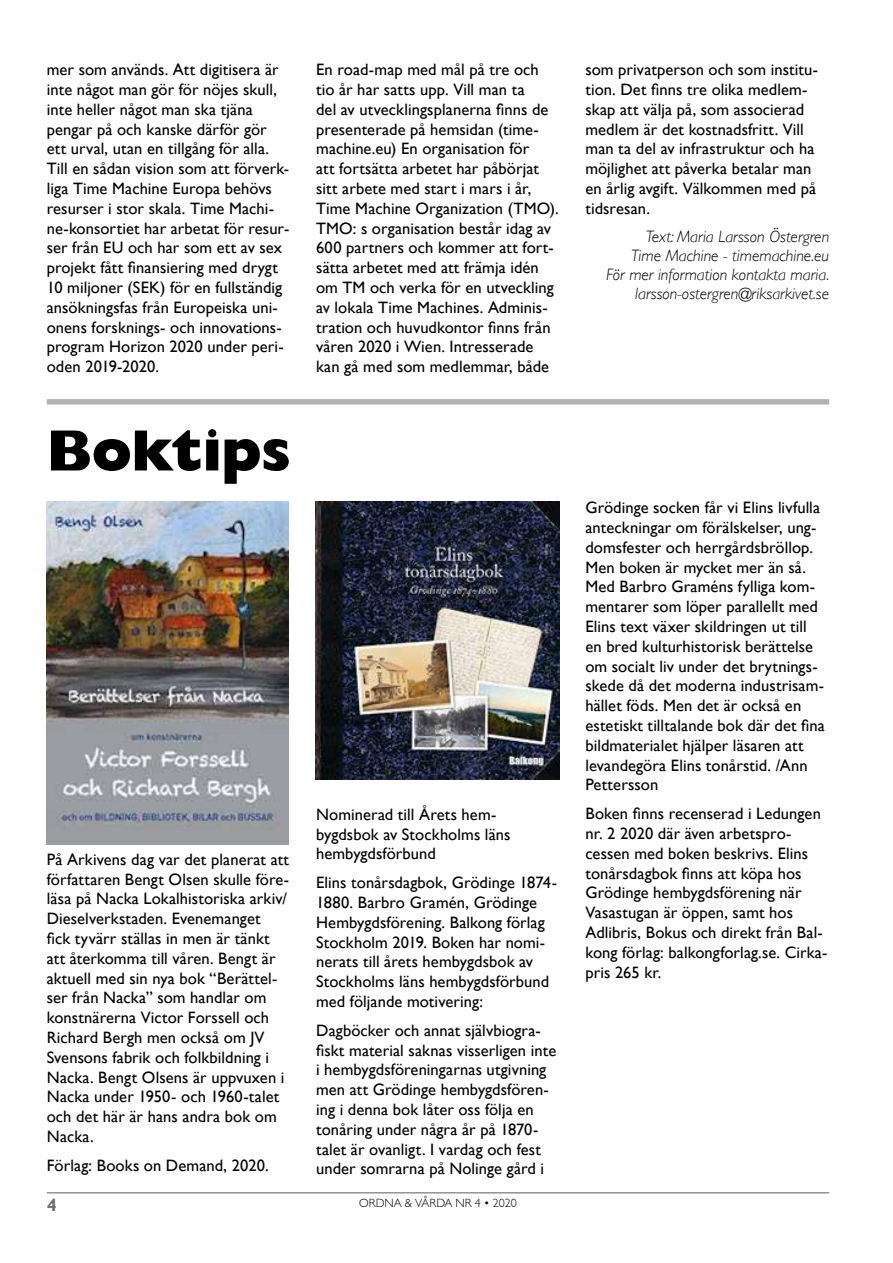
<style>
.page{position:relative;width:893px;height:1263px;background:#fff}
.page>*{position:absolute;margin:0;border:0;box-sizing:border-box;transform-origin:0 0}
.t1{font:800 58.5px "Gill Sans MT Pro";letter-spacing:-.015em;color:#000}
.t2{font:700 18px "Gill Sans MT Pro";color:#706f6f}
.t3{font:16.5px/19.8px "Gill Sans";letter-spacing:.005em;color:#000}
.t4{font:italic 300 16.5px/19px "Gill Sans";color:#000;text-align:right}
.t5{font:300 12px "Gill Sans MT Pro";color:#000}
</style>
<div class="page">
<hr style="left:47px;top:1192px;width:782px;height:1px;background:#706f6f">
<div style="left:47px;top:399px;width:782px;height:5px;background:#b3b2b2"></div>
<img style="left:47px;top:502px;width:241px;height:342px">
<img style="left:316px;top:502px;width:244px;height:277px">
<p class="t3" style="left:47px;top:60px;width:244px">mer som används. Att digitisera är inte något man gör för nöjes skull, inte heller något man ska tjäna pengar på och kanske därför gör ett urval, utan en tillgång för alla.<br>Till en sådan vision som att förverk&shy;liga Time Machine Europa behövs resurser i stor skala. Time Machi&shy;ne-konsortiet har arbetat för resur&shy;ser från EU och har som ett av sex projekt fått finansiering med drygt 10 miljoner (SEK) för en fullständig ansökningsfas från Europeiska uni&shy;onens forsknings- och innovations&shy;program Horizon 2020 under peri&shy;oden 2019-2020.</p>
<p class="t3" style="left:316px;top:60px;width:244px">En road-map med mål på tre och tio år har satts upp. Vill man ta<br>del av utvecklingsplanerna finns de presenterade på hemsidan (time&shy;machine.eu) En organisation för<br>att fortsätta arbetet har påbörjat sitt arbete med start i mars i år,<br>Time Machine Organization (TMO).<br>TMO: s organisation består idag av<br>600 partners och kommer att fort&shy;sätta arbetet med att främja idén om TM och verka för en utveckling av lokala Time Machines. Adminis&shy;tration och huvudkontor finns från våren 2020 i Wien. Intresserade kan gå med som medlemmar, både</p>
<p class="t3" style="left:585px;top:60px;width:234px">som privatperson och som institu&shy;tion. Det finns tre olika medlem&shy;skap att välja på, som associerad medlem är det kostnadsfritt. Vill man ta del av infrastruktur och ha möjlighet att påverka betalar man en årlig avgift. Välkommen med på tidsresan.</p>
<p class="t4" style="left:606px;top:227px;width:225px">Text: Maria Larsson Östergren<br>Time Machine - timemachine.eu<br>För mer information kontakta maria. larsson-ostergren@riksarkivet.se</p>
<h1 class="t1" style="left:47px;top:416px;width:245px">Boktips</h1>
<p class="t3" style="left:47px;top:849px;width:244px">På Arkivens dag var det planerat att författaren Bengt Olsen skulle före&shy;läsa på Nacka Lokalhistoriska arkiv/<br>Dieselverkstaden. Evenemanget<br>fick tyvärr ställas in men är tänkt att återkomma till våren. Bengt är aktuell med sin nya bok “Berättel&shy;ser från Nacka” som handlar om konstnärerna Victor Forssell och<br>Richard Bergh men också om JV<br>Svensons fabrik och folkbildning i<br>Nacka. Bengt Olsens är uppvuxen i<br>Nacka under 1950- och 1960-talet och det här är hans andra bok om<br>Nacka.</p>
<p class="t3" style="left:47px;top:1155px;width:223px">Förlag: Books on Demand, 2020.</p>
<p class="t3" style="left:316px;top:804px;width:196px">Nominerad till Årets hem&shy;bygdsbok av Stockholms läns hembygdsförbund</p>
<p class="t3" style="left:316px;top:872px;width:243px">Elins tonårsdagbok, Grödinge 1874-<br>1880. Barbro Gramén, Grödinge<br>Hembygdsförening. Balkong förlag<br>Stockholm 2019. Boken har nomi&shy;nerats till årets hembygdsbok av<br>Stockholms läns hembygdsförbund med följande motivering:</p>
<p class="t3" style="left:316px;top:1020px;width:242px">Dagböcker och annat självbiogra&shy;fiskt material saknas visserligen inte i hembygdsföreningarnas utgivning men att Grödinge hembygdsfören&shy;ing i denna bok låter oss följa en tonåring under några år på 1870- talet är ovanligt. I vardag och fest under somrarna på Nolinge gård i</p>
<p class="t2" style="left:47px;top:1194px;width:11px">4</p>
<p class="t5" style="left:359px;top:1196px;width:159px">ORDNA &amp; VÅRDA NR 4 • 2020</p>
<p class="t3" style="left:585px;top:497px;width:241px">Grödinge socken får vi Elins livfulla anteckningar om förälskelser, ung&shy;domsfester och herrgårdsbröllop.<br>Men boken är mycket mer än så.<br>Med Barbro Graméns fylliga kom&shy;mentarer som löper parallellt med Elins text växer skildringen ut till en bred kulturhistorisk berättelse om socialt liv under det brytnings&shy;skede då det moderna industrisam&shy;hället föds. Men det är också en estetiskt tilltalande bok där det fina bildmaterialet hjälper läsaren att levandegöra Elins tonårstid. /Ann Pettersson</p>
<p class="t3" style="left:585px;top:803px;width:244px">Boken finns recenserad i Ledungen nr. 2 2020 där även arbetspro&shy;cessen med boken beskrivs. Elins tonårsdagbok finns att köpa hos<br>Grödinge hembygdsförening när<br>Vasastugan är öppen, samt hos<br>Adlibris, Bokus och direkt från Bal&shy;kong förlag: balkongforlag.se. Cirka&shy;pris 265 kr.</p>
</div>
